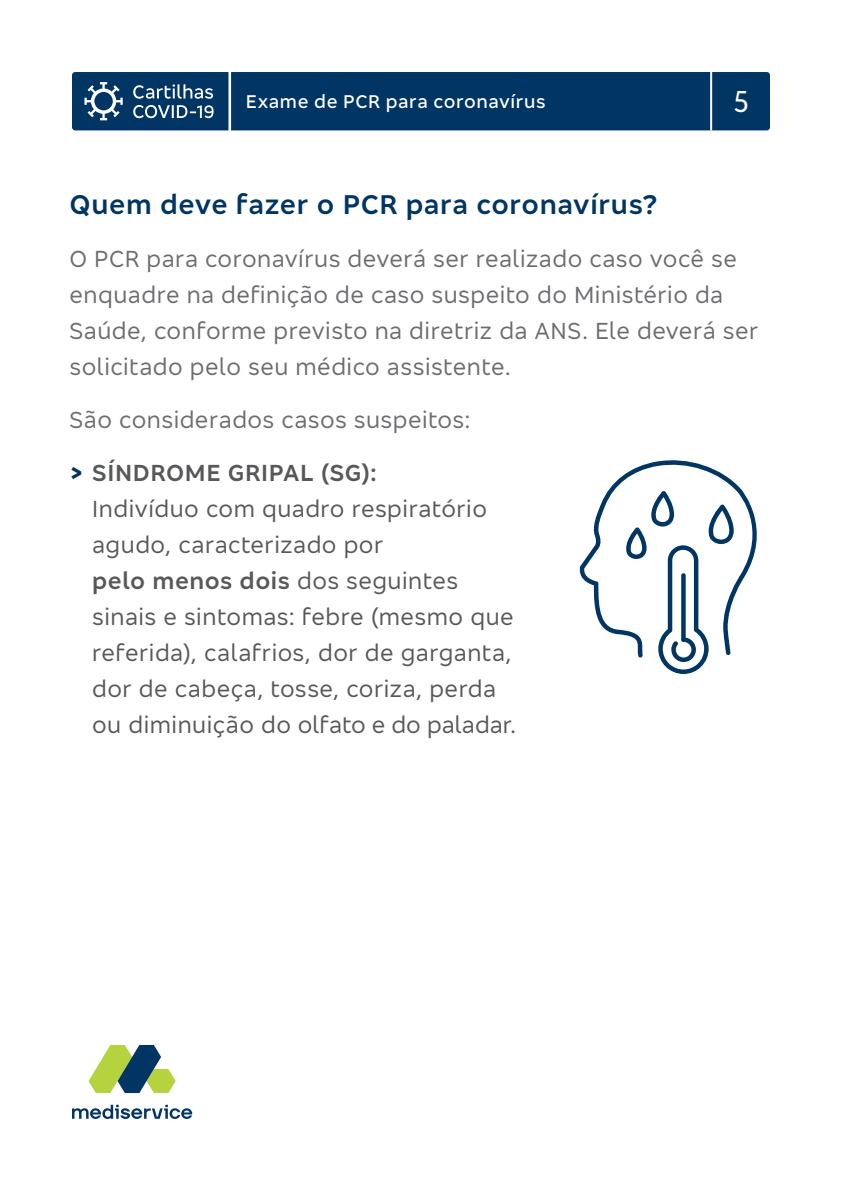
<style>
.page{position:relative;width:842px;height:1191px;background:#fff}
.page>*{position:absolute;margin:0;border:0;box-sizing:border-box;transform-origin:0 0}
.t1{font:condensed 32px "Bradesco Sans";color:#fff}
.t2{font:600 28px "Bradesco Sans";letter-spacing:.02em;color:#003564}
.t3{font:24px/36px "Bradesco Sans";letter-spacing:.02em;color:#57585a}
.t4{font:24px/36px "Bradesco Sans";letter-spacing:.02em;color:#6c6d70}
.t5{font:500 19px "Bradesco Sans";letter-spacing:.03em;color:#fff}
.s1{font-weight:700;color:#003564}
.s2{font-weight:600}
</style>
<div class="page">
<svg style="left:579px;top:460px;width:178px;height:214px"></svg>
<div style="left:681px;top:573px;width:5px;height:69px;background:#003564;border-radius:2px"></div>
<div style="left:72px;top:72px;width:698px;height:58px;background:#003564"></div>
<svg style="left:89px;top:1045px;width:87px;height:48px"></svg>
<svg style="left:72px;top:1104px;width:120px;height:15px"></svg>
<p class="t5" style="left:246px;top:89px;width:301px">Exame de PCR para coronavírus</p>
<h1 class="t1" style="left:733px;top:81px;width:17px">5</h1>
<p class="t2" style="left:69px;top:186px;width:590px">Quem deve fazer o PCR para coronavírus?</p>
<p class="t4" style="left:69px;top:240px;width:690px">O PCR para coronavírus deverá ser realizado caso você se enquadre na definição de caso suspeito do Ministério da Saúde, conforme previsto na diretriz da ANS. Ele deverá ser solicitado pelo seu médico assistente.</p>
<p class="t4" style="left:69px;top:401px;width:403px">São considerados casos suspeitos:</p>
<p class="t3" style="left:92px;top:454px;width:426px;text-indent:-23px"><span class="s1">&gt;</span> <span class="s2">SÍNDROME GRIPAL (SG):<br></span>Indivíduo com quadro respiratório agudo, caracterizado por<br><span class="s2">pelo menos dois</span> dos seguintes sinais e sintomas: febre (mesmo que referida), calafrios, dor de garganta, dor de cabeça, tosse, coriza, perda ou diminuição do olfato e do paladar.</p>
</div>
